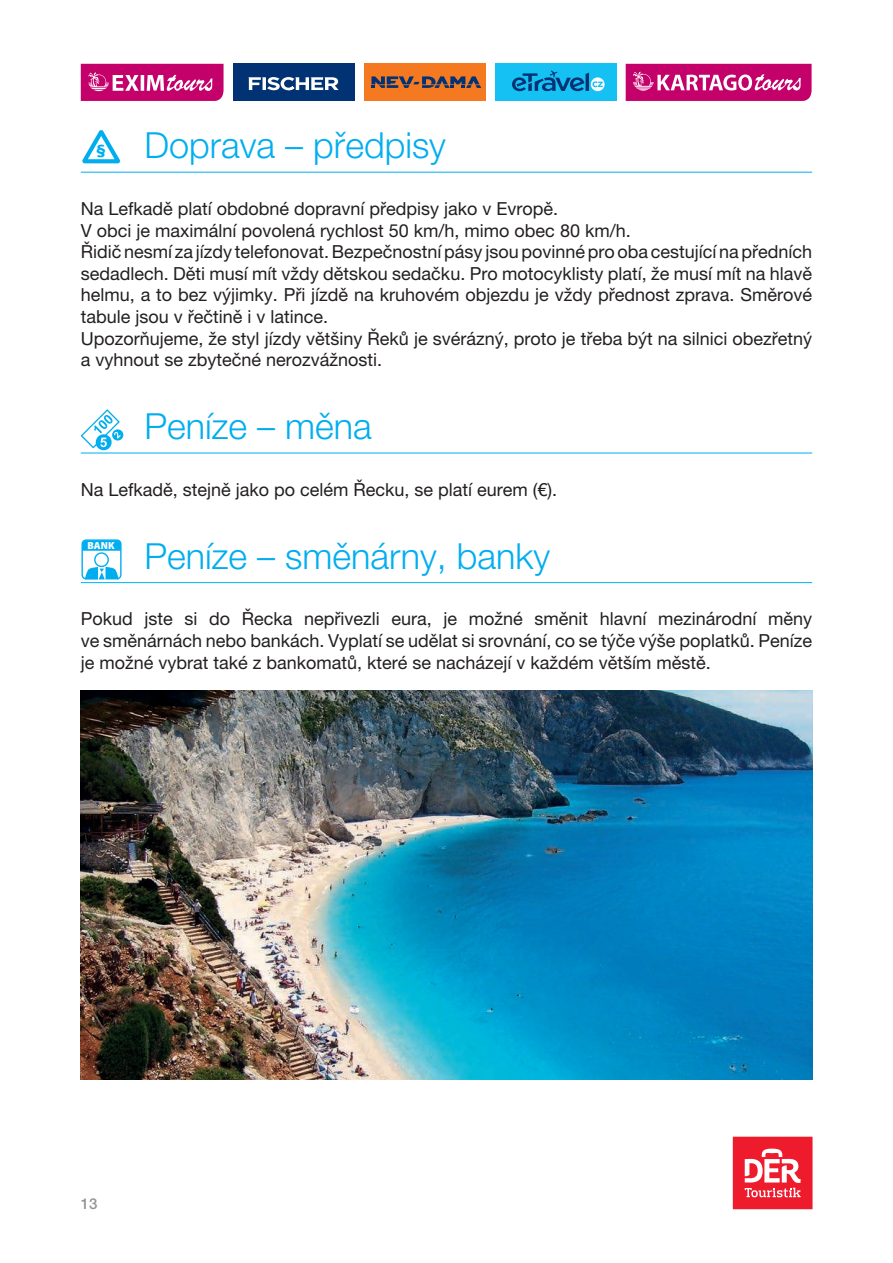
<style>
.page{position:relative;width:893px;height:1263px;background:#fff}
.page>*{position:absolute;margin:0;border:0;box-sizing:border-box;transform-origin:0 0}
.t1{font:300 36px "Helvetica Neue CE";color:#00aeef}
.t2{font:18px/21.6px "Helvetica Neue CE";color:#231f20}
.t3{font:500 15px "Helvetica Neue CE";color:#939598}
.t4{font:900 10.2px "Myriad Pro";color:#fff}
.s1{font-family:"Myriad Pro";font-weight:900;font-size:16.65px}
</style>
<div class="page">
<div style="left:233px;top:64px;width:121px;height:37px;background:#013374"></div>
<svg style="left:248px;top:77px;width:91px;height:13px"></svg>
<div style="left:364px;top:64px;width:121px;height:37px;background:#f47921"></div>
<svg style="left:371px;top:76px;width:110px;height:12px"></svg>
<div style="left:495px;top:64px;width:121px;height:37px;background:#15c0f2"></div>
<svg style="left:512px;top:71px;width:93px;height:20px"></svg>
<svg style="left:81px;top:64px;width:143px;height:37px;background:#cd2b83"></svg>
<svg style="left:626px;top:64px;width:186px;height:37px;background:#ce2c84"></svg>
<div style="left:733px;top:1137px;width:79px;height:72px;background:#ee1b2d"></div>
<svg style="left:745px;top:1148px;width:56px;height:49px"></svg>
<hr style="left:81px;top:172px;width:731px;height:1px;background:#00aeef">
<hr style="left:81px;top:453px;width:731px;height:1px;background:#00aeef">
<hr style="left:81px;top:582px;width:731px;height:1px;background:#00aeef">
<svg style="left:82px;top:130px;width:39px;height:34px"></svg>
<svg style="left:81px;top:409px;width:42px;height:41px"></svg>
<div style="left:81px;top:539px;width:41px;height:40px;border:1px solid #00aeef;border-radius:4px"></div>
<svg style="left:82px;top:540px;width:39px;height:40px"></svg>
<img style="left:81px;top:690px;width:731px;height:389px">
<h1 class="t1" style="left:96px;top:124px;width:351px"><span class="s1">§</span> Doprava – předpisy</h1>
<p class="t2" style="left:81px;top:198px;width:733px">Na Lefkadě platí obdobné dopravní předpisy jako v Evropě.<br>V obci je maximální povolená rychlost 50 km/h, mimo obec 80 km/h.<br>Řidič nesmí za jízdy telefonovat. Bezpečnostní pásy jsou povinné pro oba cestující na předních sedadlech. Děti musí mít vždy dětskou sedačku. Pro motocyklisty platí, že musí mít na hlavě helmu, a to bez výjimky. Při jízdě na kruhovém objezdu je vždy přednost zprava. Směrové tabule jsou v řečtině i v latince.<br>Upozorňujeme, že styl jízdy většiny Řeků je svérázný, proto je třeba být na silnici obezřetný a vyhnout se zbytečné nerozvážnosti.</p>
<h1 class="t1" style="left:145px;top:405px;width:229px">Peníze – měna</h1>
<p class="t2" style="left:81px;top:479px;width:478px">Na Lefkadě, stejně jako po celém Řecku, se platí eurem (€).</p>
<p class="t4" style="left:88px;top:539px;width:29px">BANK</p>
<h1 class="t1" style="left:145px;top:534px;width:407px">Peníze – směnárny, banky</h1>
<p class="t2" style="left:81px;top:608px;width:733px;text-align:justify">Pokud jste si do Řecka nepřivezli eura, je možné směnit hlavní mezinárodní měny ve směnárnách nebo bankách. Vyplatí se udělat si srovnání, co se týče výše poplatků. Peníze je možné vybrat také z bankomatů, které se nacházejí v každém větším městě.</p>
<p class="t3" style="left:81px;top:1194px;width:18px">13</p>
</div>
